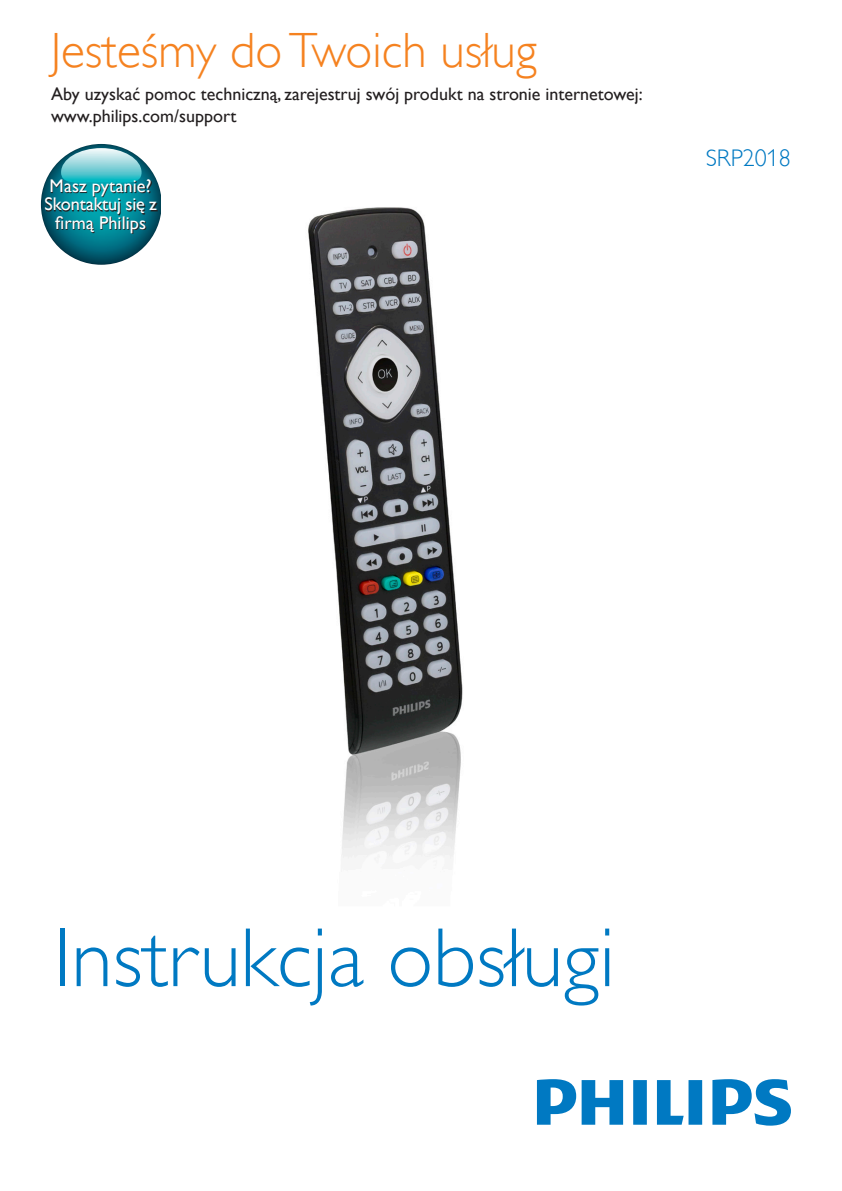
<style>
.page{position:relative;width:842px;height:1191px;background:#fff}
.page>*{position:absolute;margin:0;border:0;box-sizing:border-box;transform-origin:0 0}
.tol-usermanual-parag{font:84.4px "Gill Sans Alt One WGL Light";color:#0079c2}
.t_alwaysthere{font:49.6px "Gill Sans Alt One WGL Light";color:#f58220}
.t_typenumber{font:24px "Gill Sans Alt One WGL Light";color:#0079c2}
.t1{font:18.2px/18.2px "Gill Sans Alt One WGL";color:#fff;text-align:center}
.t_register{font:18px "Gill Sans Alt One WGL";color:#231f20}
</style>
<div class="page">
<svg style="left:537px;top:1079px;width:254px;height:46px"></svg>
<img style="left:308px;top:207px;width:155px;height:653px">
<img style="left:41px;top:144px;width:120px;height:121px">
<svg style="left:61px;top:148px;width:81px;height:32px"></svg>
<svg style="left:46px;top:180px;width:111px;height:54px"></svg>
<p class="t_alwaysthere" style="left:51px;top:18px;width:488px">Jesteśmy do Twoich usług</p>
<p class="t_register" style="left:51px;top:81px;width:593px">Aby uzyskać pomoc techniczną, zarejestruj swój produkt na stronie internetowej:</p>
<p class="t_register" style="left:51px;top:103px;width:187px">www.philips.com/support</p>
<p class="t1" style="left:44px;top:177px;width:114px">Masz pytanie?<br>Skontaktuj się z firmą Philips</p>
<p class="t_typenumber" style="left:706px;top:142px;width:87px">SRP2018</p>
<p class="tol-usermanual-parag" style="left:54px;top:902px;width:563px">Instrukcja obsługi</p>
</div>
